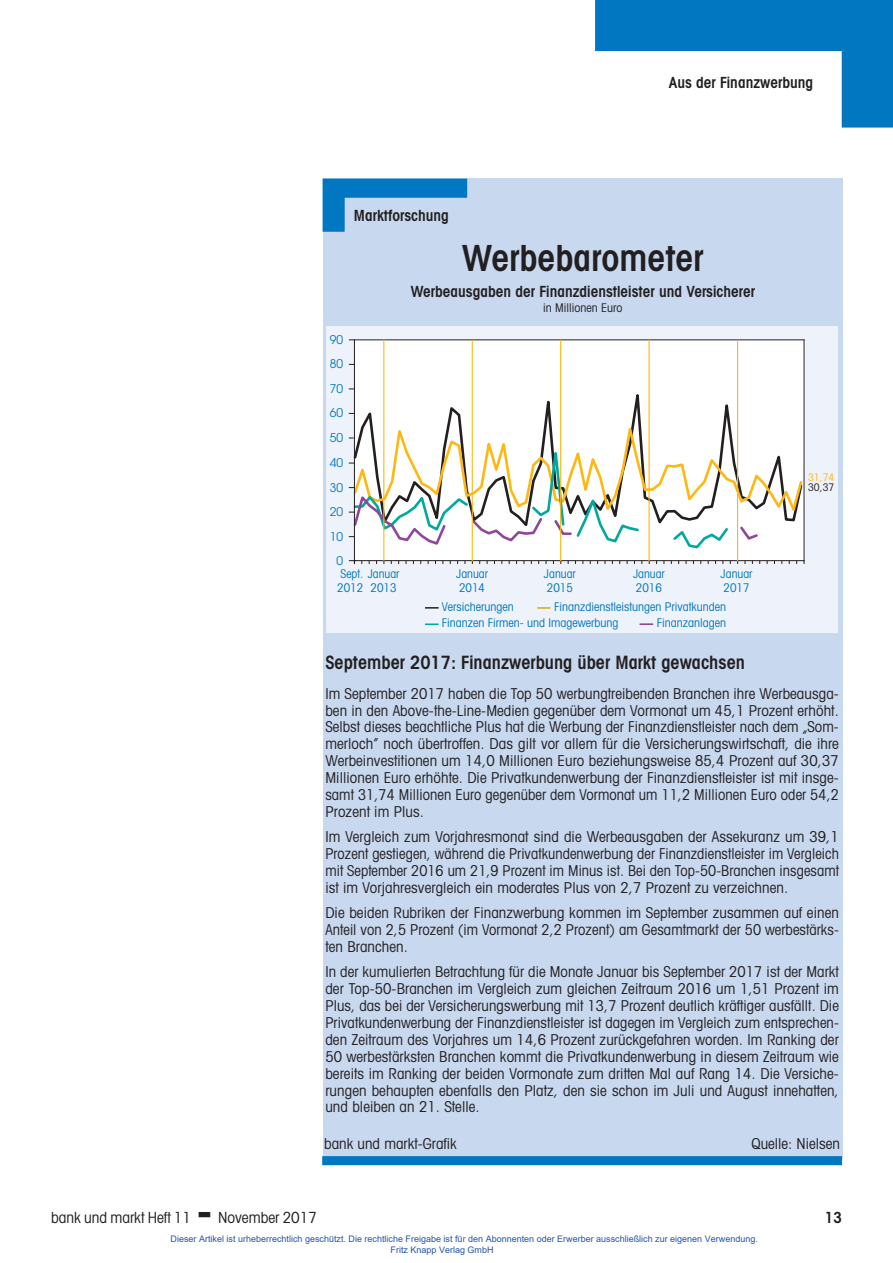
<style>
.page{position:relative;width:893px;height:1263px;background:#fff}
.page>*{position:absolute;margin:0;border:0;box-sizing:border-box;transform-origin:0 0}
.t1{font:600 condensed 36px "Avant Garde";color:#231f20}
.t2{font:600 condensed 18.3px "Avant Garde";color:#231f20}
.t3{font:600 condensed 15.3px "Avant Garde";color:#231f20}
.t4{font:condensed 15.3px "Avant Garde";color:#231f20}
.t5{font:condensed 15px/16.8px "Avant Garde";letter-spacing:.005em;color:#231f20;text-align:justify}
.t6{font:condensed 12px/14.4px "Avant Garde";color:#0077c0}
.t7{font:12px "Avant Garde";color:#0077c0}
.t8{font:condensed 12px "Avant Garde";color:#231f20}
.t9{font:condensed 10.5px "Avant Garde";color:#231f20}
.t10{font:condensed 10.5px "Avant Garde";color:#fdb813}
.t11{font:9px/10.8px "Arial";color:#2256a6}
.t12{font:5.25px "European Pi One";color:#231f20;scale:2.2 1}
</style>
<div class="page">
<svg style="left:595px;top:0;width:298px;height:128px"></svg>
<div style="left:323px;top:179px;width:519px;height:980px;background:#c7d8ef"></div>
<div style="left:322px;top:1156px;width:520px;height:9px;background:#0077c0"></div>
<svg style="left:323px;top:179px;width:144px;height:53px"></svg>
<div style="left:326px;top:327px;width:512px;height:306px;background:#eef2fa"></div>
<div style="left:355px;top:340px;width:450px;height:220px;background:#fff"></div>
<svg style="left:352px;top:372px;width:452px;height:158px"></svg>
<svg style="left:352px;top:416px;width:452px;height:102px"></svg>
<svg style="left:671px;top:526px;width:59px;height:23px"></svg>
<svg style="left:738px;top:524px;width:22px;height:18px"></svg>
<svg style="left:349px;top:431px;width:292px;height:116px"></svg>
<hr style="left:354px;top:340px;width:1px;height:221px;background:#231f20">
<hr style="left:804px;top:340px;width:1px;height:221px;background:#231f20">
<svg style="left:349px;top:560px;width:6px;height:3px"></svg>
<hr style="left:349px;top:339px;width:455px;height:1px;background:#231f20">
<hr style="left:354px;top:560px;width:450px;height:1px;background:#231f20">
<svg style="left:426px;top:607px;width:12px;height:2px"></svg>
<svg style="left:426px;top:623px;width:12px;height:2px"></svg>
<svg style="left:538px;top:607px;width:12px;height:2px"></svg>
<svg style="left:640px;top:623px;width:12px;height:2px"></svg>
<hr style="left:737px;top:340px;width:1px;height:221px;background:#fdb813">
<hr style="left:383px;top:340px;width:1px;height:220px;background:#fdb813">
<hr style="left:472px;top:340px;width:1px;height:221px;background:#fdb813">
<hr style="left:560px;top:340px;width:1px;height:221px;background:#fdb813">
<hr style="left:648px;top:340px;width:2px;height:221px;background:#fdb813">
<p class="t3" style="left:354px;top:210px;width:96px">Marktforschung</p>
<p class="t3" style="left:669px;top:77px;width:146px">Aus der Finanzwerbung</p>
<p class="t7" style="left:330px;top:335px;width:15px">90</p>
<p class="t7" style="left:330px;top:359px;width:15px">80</p>
<p class="t7" style="left:330px;top:384px;width:15px">70</p>
<p class="t7" style="left:330px;top:408px;width:15px">60</p>
<p class="t7" style="left:330px;top:433px;width:15px">50</p>
<p class="t7" style="left:330px;top:458px;width:15px">40</p>
<p class="t7" style="left:330px;top:483px;width:15px">30</p>
<p class="t7" style="left:330px;top:507px;width:15px">20</p>
<p class="t7" style="left:330px;top:532px;width:15px">10</p>
<p class="t7" style="left:336px;top:556px;width:8px">0</p>
<p class="t6" style="left:341px;top:567px;width:60px;text-align:right">Sept. Januar<br>2013</p>
<p class="t6" style="left:337px;top:582px;width:27px">2012</p>
<h1 class="t1" style="left:462px;top:245px;width:243px">Werbebarometer</h1>
<p class="t3" style="left:411px;top:285px;width:346px">Werbeausgaben der Finanzdienstleister und Versicherer</p>
<p class="t8" style="left:543px;top:303px;width:81px">in Millionen Euro</p>
<p class="t6" style="left:456px;top:567px;width:33px">Januar<br>2014</p>
<p class="t6" style="left:544px;top:567px;width:33px">Januar<br>2015</p>
<p class="t6" style="left:633px;top:567px;width:33px">Januar<br>2016</p>
<p class="t6" style="left:721px;top:567px;width:33px">Januar<br>2017</p>
<p class="t6" style="left:442px;top:601px;width:73px">Versicherungen</p>
<p class="t6" style="left:442px;top:600px;width:286px;line-height:16px;text-indent:112px">Finanzdienstleistungen Privatkunden<br>Finanzen Firmen- und Imagewerbung</p>
<p class="t6" style="left:657px;top:617px;width:71px">Finanzanlagen</p>
<p class="t10" style="left:808px;top:473px;width:28px">31,74</p>
<p class="t9" style="left:808px;top:483px;width:28px">30,37</p>
<p class="t2" style="left:325px;top:656px;width:421px">September 2017: Finanzwerbung über Markt gewachsen</p>
<p class="t5" style="left:325px;top:686px;width:515px">Im September 2017 haben die Top 50 werbungtreibenden Branchen ihre Werbeausga&shy;ben in den Above-the-Line-Medien gegenüber dem Vormonat um 45,1 Prozent erhöht.<br>Selbst dieses beachtliche Plus hat die Werbung der Finanzdienstleister nach dem „Som&shy;merloch” noch übertroffen. Das gilt vor allem für die Versicherungswirtschaft, die ihre Werbeinvestitionen um 14,0 Millionen Euro beziehungsweise 85,4 Prozent auf 30,37<br>Millionen Euro erhöhte. Die Privatkundenwerbung der Finanzdienstleister ist mit insge&shy;samt 31,74 Millionen Euro gegenüber dem Vormonat um 11,2 Millionen Euro oder 54,2<br>Prozent im Plus.</p>
<p class="t5" style="left:325px;top:830px;width:515px">Im Vergleich zum Vorjahresmonat sind die Werbeausgaben der Assekuranz um 39,1<br>Prozent gestiegen, während die Privatkundenwerbung der Finanzdienstleister im Vergleich mit September 2016 um 21,9 Prozent im Minus ist. Bei den Top-50-Branchen insgesamt ist im Vorjahresvergleich ein moderates Plus von 2,7 Prozent zu verzeichnen.</p>
<p class="t5" style="left:325px;top:906px;width:515px">Die beiden Rubriken der Finanzwerbung kommen im September zusammen auf einen Anteil von 2,5 Prozent (im Vormonat 2,2 Prozent) am Gesamtmarkt der 50 werbestärks&shy;ten Branchen.</p>
<p class="t5" style="left:325px;top:965px;width:515px">In der kumulierten Betrachtung für die Monate Januar bis September 2017 ist der Markt der Top-50-Branchen im Vergleich zum gleichen Zeitraum 2016 um 1,51 Prozent im Plus, das bei der Versicherungswerbung mit 13,7 Prozent deutlich kräftiger ausfällt. Die Privatkundenwerbung der Finanzdienstleister ist dagegen im Vergleich zum entsprechen&shy;den Zeitraum des Vorjahres um 14,6 Prozent zurückgefahren worden. Im Ranking der 50 werbestärksten Branchen kommt die Privatkundenwerbung in diesem Zeitraum wie bereits im Ranking der beiden Vormonate zum dritten Mal auf Rang 14. Die Versiche&shy;rungen behaupten ebenfalls den Platz, den sie schon im Juli und August innehatten, und bleiben an 21. Stelle.</p>
<p class="t5" style="left:324px;top:1137px;width:134px">bank und markt-Grafik</p>
<p class="t5" style="left:752px;top:1137px;width:90px">Quelle: Nielsen</p>
<p class="t4" style="left:51px;top:1211px;width:142px">bank und markt Heft 11</p>
<p class="t12" style="left:199px;top:1211px;width:7px">-</p>
<p class="t4" style="left:218px;top:1211px;width:100px">November 2017</p>
<p class="t3" style="left:825px;top:1211px;width:19px">13</p>
<p class="t11" style="left:391px;top:1233px;width:369px;text-indent:-220px">Dieser Artikel ist urheberrechtlich geschützt. Die rechtliche Freigabe ist für den Abonnenten oder Erwerber ausschließlich zur eigenen Verwendung.<br>Fritz Knapp Verlag GmbH</p>
</div>
